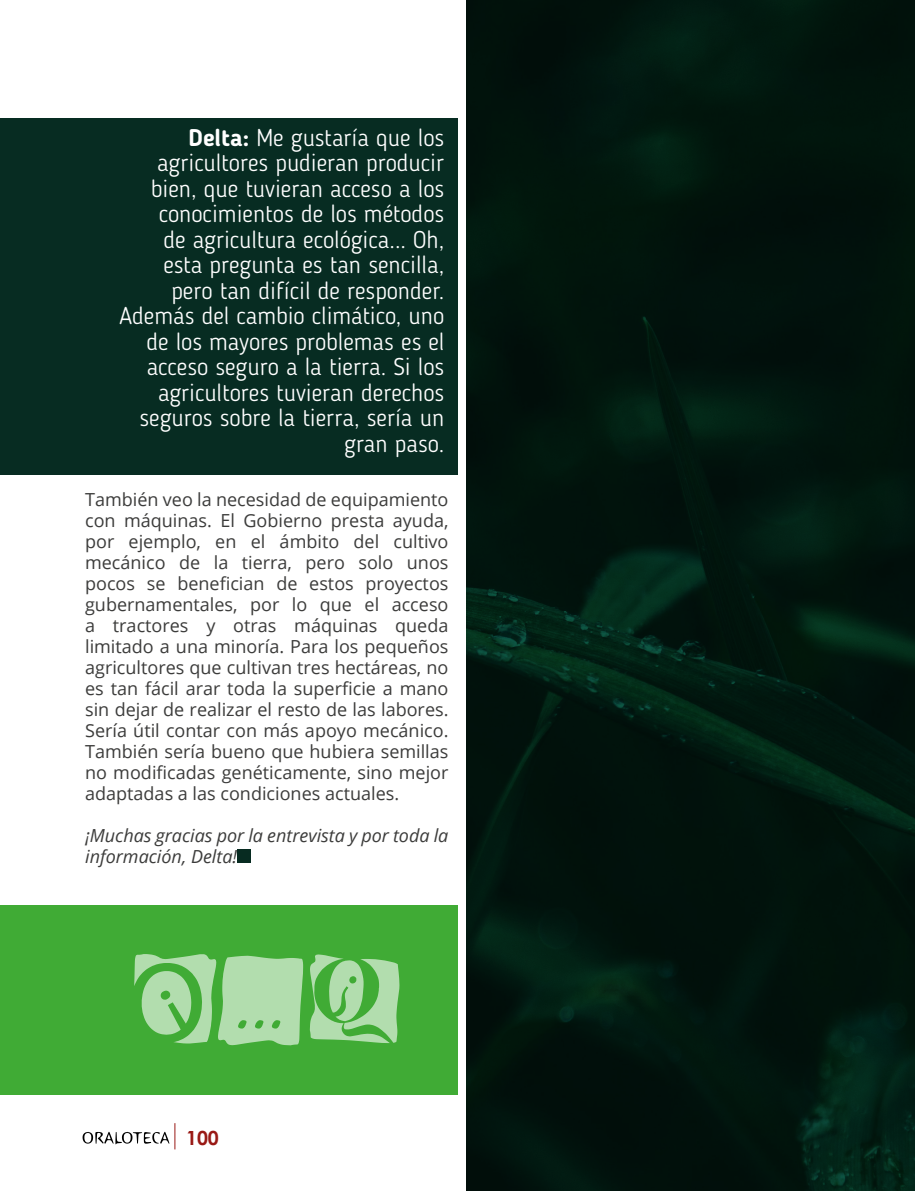
<style>
.page{position:relative;width:915px;height:1191px;background:#fff}
.page>*{position:absolute;margin:0;border:0;box-sizing:border-box;transform-origin:0 0}
.t1{font:300 24px/25.5px "Blogger Sans";color:#fff;text-align:right}
.t2{font:700 19.5px "Century Gothic";color:#991915}
.t3{font:18px/21px "Open Sans";color:#3c3c3b;text-align:justify}
.t4{font:italic 18px/21px "Open Sans";color:#3c3c3b}
.s1{font-weight:700}
</style>
<div class="page">
<svg style="left:82px;top:1123px;width:93px;height:26px"></svg>
<hr style="left:914px;top:0;width:1px;height:674px;background:#ea5297">
<hr style="left:914px;top:128px;width:1px;height:504px;background:#a33a6a">
<div style="left:0;top:118px;width:457px;height:356px;background:#072c22"></div>
<div style="left:237px;top:849px;width:14px;height:14px;background:#072b21"></div>
<img style="left:466px;top:0;width:448px;height:1191px">
<div style="left:0;top:905px;width:457px;height:189px;background:#40ab35"></div>
<svg style="left:134px;top:954px;width:169px;height:91px"></svg>
<svg style="left:310px;top:954px;width:89px;height:89px"></svg>
<p class="t1" style="left:119px;top:125px;width:326px"><span class="s1">Delta:</span> Me gustaría que los agricultores pudieran producir bien, que tuvieran acceso a los conocimientos de los métodos<br>de agricultura ecológica... Oh, esta pregunta es tan sencilla, pero tan difícil de responder.<br>Además del cambio climático, uno de los mayores problemas es el acceso seguro a la tierra. Si los agricultores tuvieran derechos seguros sobre la tierra, sería un gran paso.</p>
<p class="t3" style="left:85px;top:488px;width:365px">También veo la necesidad de equipamiento con máquinas. El Gobierno presta ayuda, por ejemplo, en el ámbito del cultivo mecánico de la tierra, pero solo unos pocos se benefician de estos proyectos gubernamentales, por lo que el acceso a tractores y otras máquinas queda limitado a una minoría. Para los pequeños agricultores que cultivan tres hectáreas, no es tan fácil arar toda la superficie a mano sin dejar de realizar el resto de las labores.<br>Sería útil contar con más apoyo mecánico.<br>También sería bueno que hubiera semillas no modificadas genéticamente, sino mejor adaptadas a las condiciones actuales.</p>
<p class="t4" style="left:85px;top:824px;width:365px">¡Muchas gracias por la entrevista y por toda la información, Delta!</p>
<p class="t2" style="left:186px;top:1123px;width:34px">100</p>
</div>
